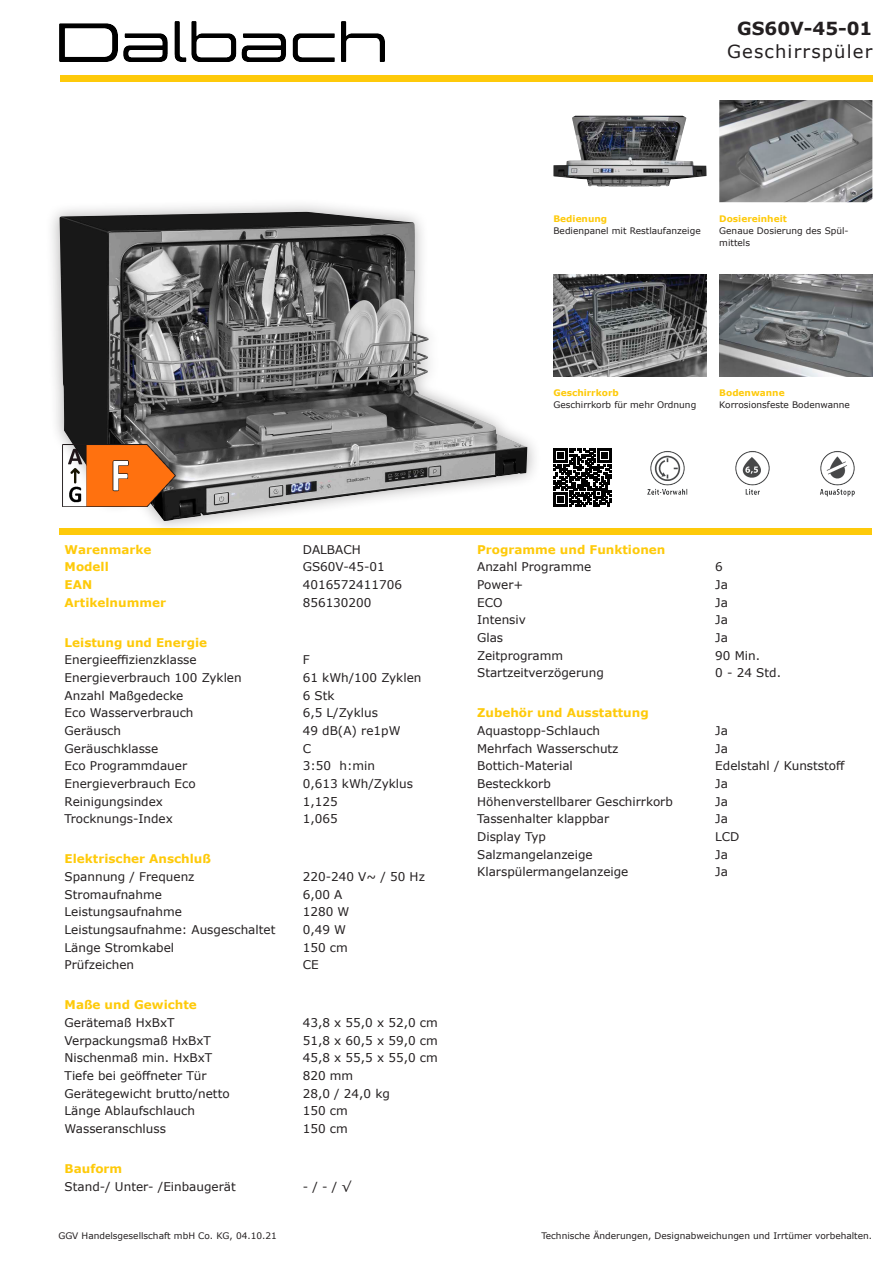
<style>
.page{position:relative;width:893px;height:1263px;background:#fff}
.page>*{position:absolute;margin:0;border:0;box-sizing:border-box;transform-origin:0 0}
.t1{font:18px "Verdana";letter-spacing:.065em;color:#231f20}
.t2{font:700 18px "Verdana";color:#231f20}
.t3{font:12px "Verdana";color:#231f20}
.t4{font:700 12px "Verdana";color:#feca0a}
.t5{font:9px/12px "Verdana";color:#231f20}
.t6{font:700 9px "Verdana";color:#feca0a}
</style>
<div class="page">
<img style="left:719px;top:274px;width:153px;height:103px">
<img style="left:553px;top:274px;width:153px;height:103px">
<img style="left:719px;top:100px;width:153px;height:102px">
<img style="left:553px;top:116px;width:153px;height:71px">
<img style="left:820px;top:451px;width:35px;height:46px">
<img style="left:735px;top:451px;width:35px;height:44px">
<img style="left:647px;top:451px;width:41px;height:44px">
<svg style="left:553px;top:449px;width:59px;height:58px"></svg>
<img style="left:60px;top:22px;width:325px;height:40px">
<div style="left:60px;top:75px;width:812px;height:6px;background:#feca0a"></div>
<div style="left:60px;top:528px;width:812px;height:6px;background:#feca0a"></div>
<div style="left:45px;top:198px;width:496px;height:336px;background:#231f20;opacity:.35"></div>
<img style="left:60px;top:212px;width:467px;height:309px">
<img style="left:63px;top:445px;width:112px;height:62px">
<h1 class="t2" style="left:737px;top:16px;width:137px">GS60V-45-01</h1>
<h1 class="t1" style="left:727px;top:39px;width:147px">Geschirrspüler</h1>
<p class="t6" style="left:553px;top:212px;width:55px">Bedienung</p>
<p class="t5" style="left:553px;top:224px;width:149px">Bedienpanel mit Restlaufanzeige</p>
<p class="t6" style="left:719px;top:212px;width:69px">Dosiereinheit</p>
<p class="t5" style="left:719px;top:224px;width:131px">Genaue Dosierung des Spül&shy;mittels</p>
<p class="t6" style="left:553px;top:386px;width:67px">Geschirrkorb</p>
<p class="t5" style="left:553px;top:399px;width:144px">Geschirrkorb für mehr Ordnung</p>
<p class="t6" style="left:719px;top:386px;width:67px">Bodenwanne</p>
<p class="t5" style="left:719px;top:399px;width:132px">Korrosionsfeste Bodenwanne</p>
<p class="t4" style="left:65px;top:541px;width:88px">Warenmarke</p>
<p class="t3" style="left:303px;top:541px;width:59px">DALBACH</p>
<p class="t4" style="left:65px;top:558px;width:46px">Modell</p>
<p class="t3" style="left:303px;top:559px;width:84px">GS60V-45-01</p>
<p class="t4" style="left:65px;top:576px;width:29px">EAN</p>
<p class="t3" style="left:303px;top:576px;width:101px">4016572411706</p>
<p class="t4" style="left:65px;top:594px;width:103px">Artikelnummer</p>
<p class="t3" style="left:303px;top:594px;width:70px">856130200</p>
<p class="t4" style="left:65px;top:634px;width:144px">Leistung und Energie</p>
<p class="t3" style="left:65px;top:652px;width:134px">Energieeffizienzklasse</p>
<p class="t3" style="left:303px;top:652px;width:8px">F</p>
<p class="t3" style="left:65px;top:669px;width:179px">Energieverbrauch 100 Zyklen</p>
<p class="t3" style="left:303px;top:669px;width:120px">61 kWh/100 Zyklen</p>
<p class="t3" style="left:65px;top:687px;width:120px">Anzahl Maßgedecke</p>
<p class="t3" style="left:303px;top:687px;width:33px">6 Stk</p>
<p class="t3" style="left:65px;top:705px;width:130px">Eco Wasserverbrauch</p>
<p class="t3" style="left:303px;top:705px;width:77px">6,5 L/Zyklus</p>
<p class="t3" style="left:65px;top:722px;width:58px">Geräusch</p>
<p class="t3" style="left:303px;top:722px;width:99px">49 dB(A) re1pW</p>
<p class="t3" style="left:65px;top:740px;width:95px">Geräuschklasse</p>
<p class="t3" style="left:303px;top:740px;width:10px">C</p>
<p class="t3" style="left:65px;top:758px;width:124px">Eco Programmdauer</p>
<p class="t3" style="left:303px;top:758px;width:74px">3:50 h:min</p>
<p class="t3" style="left:65px;top:775px;width:133px">Energieverbrauch Eco</p>
<p class="t3" style="left:303px;top:775px;width:112px">0,613 kWh/Zyklus</p>
<p class="t3" style="left:65px;top:793px;width:100px">Reinigungsindex</p>
<p class="t3" style="left:303px;top:793px;width:36px">1,125</p>
<p class="t3" style="left:65px;top:811px;width:110px">Trocknungs-Index</p>
<p class="t3" style="left:303px;top:811px;width:36px">1,065</p>
<p class="t4" style="left:65px;top:850px;width:148px">Elektrischer Anschluß</p>
<p class="t3" style="left:65px;top:868px;width:131px">Spannung / Frequenz</p>
<p class="t3" style="left:303px;top:868px;width:124px">220-240 V~ / 50 Hz</p>
<p class="t3" style="left:65px;top:886px;width:99px">Stromaufnahme</p>
<p class="t3" style="left:303px;top:886px;width:41px">6,00 A</p>
<p class="t3" style="left:65px;top:904px;width:119px">Leistungsaufnahme</p>
<p class="t3" style="left:303px;top:904px;width:48px">1280 W</p>
<p class="t3" style="left:65px;top:921px;width:212px">Leistungsaufnahme: Ausgeschaltet</p>
<p class="t3" style="left:303px;top:921px;width:45px">0,49 W</p>
<p class="t3" style="left:65px;top:939px;width:111px">Länge Stromkabel</p>
<p class="t3" style="left:303px;top:939px;width:47px">150 cm</p>
<p class="t3" style="left:65px;top:957px;width:71px">Prüfzeichen</p>
<p class="t3" style="left:303px;top:957px;width:17px">CE</p>
<p class="t4" style="left:65px;top:996px;width:134px">Maße und Gewichte</p>
<p class="t3" style="left:65px;top:1014px;width:112px">Gerätemaß HxBxT</p>
<p class="t3" style="left:303px;top:1014px;width:137px">43,8 x 55,0 x 52,0 cm</p>
<p class="t3" style="left:65px;top:1032px;width:148px">Verpackungsmaß HxBxT</p>
<p class="t3" style="left:303px;top:1032px;width:137px">51,8 x 60,5 x 59,0 cm</p>
<p class="t3" style="left:65px;top:1050px;width:149px">Nischenmaß min. HxBxT</p>
<p class="t3" style="left:303px;top:1050px;width:137px">45,8 x 55,5 x 55,0 cm</p>
<p class="t3" style="left:65px;top:1067px;width:144px">Tiefe bei geöffneter Tür</p>
<p class="t3" style="left:303px;top:1067px;width:52px">820 mm</p>
<p class="t3" style="left:65px;top:1085px;width:167px">Gerätegewicht brutto/netto</p>
<p class="t3" style="left:303px;top:1085px;width:89px">28,0 / 24,0 kg</p>
<p class="t3" style="left:65px;top:1103px;width:132px">Länge Ablaufschlauch</p>
<p class="t3" style="left:303px;top:1103px;width:47px">150 cm</p>
<p class="t3" style="left:65px;top:1120px;width:103px">Wasseranschluss</p>
<p class="t3" style="left:303px;top:1120px;width:47px">150 cm</p>
<p class="t4" style="left:65px;top:1160px;width:59px">Bauform</p>
<p class="t3" style="left:65px;top:1178px;width:173px">Stand-/ Unter- /Einbaugerät</p>
<p class="t3" style="left:303px;top:1178px;width:50px">- / - / √</p>
<p class="t4" style="left:477px;top:541px;width:190px">Programme und Funktionen</p>
<p class="t3" style="left:477px;top:559px;width:116px">Anzahl Programme</p>
<p class="t3" style="left:715px;top:559px;width:9px">6</p>
<p class="t3" style="left:477px;top:576px;width:48px">Power+</p>
<p class="t3" style="left:715px;top:576px;width:14px">Ja</p>
<p class="t3" style="left:477px;top:594px;width:27px">ECO</p>
<p class="t3" style="left:715px;top:594px;width:14px">Ja</p>
<p class="t3" style="left:477px;top:612px;width:50px">Intensiv</p>
<p class="t3" style="left:715px;top:612px;width:14px">Ja</p>
<p class="t3" style="left:477px;top:629px;width:28px">Glas</p>
<p class="t3" style="left:715px;top:629px;width:14px">Ja</p>
<p class="t3" style="left:477px;top:647px;width:87px">Zeitprogramm</p>
<p class="t3" style="left:715px;top:647px;width:46px">90 Min.</p>
<p class="t3" style="left:477px;top:665px;width:128px">Startzeitverzögerung</p>
<p class="t3" style="left:715px;top:665px;width:67px">0 - 24 Std.</p>
<p class="t4" style="left:477px;top:704px;width:173px">Zubehör und Ausstattung</p>
<p class="t3" style="left:477px;top:722px;width:125px">Aquastopp-Schlauch</p>
<p class="t3" style="left:715px;top:722px;width:14px">Ja</p>
<p class="t3" style="left:477px;top:740px;width:143px">Mehrfach Wasserschutz</p>
<p class="t3" style="left:715px;top:740px;width:14px">Ja</p>
<p class="t3" style="left:477px;top:758px;width:97px">Bottich-Material</p>
<p class="t3" style="left:715px;top:758px;width:131px">Edelstahl / Kunststoff</p>
<p class="t3" style="left:477px;top:775px;width:75px">Besteckkorb</p>
<p class="t3" style="left:715px;top:775px;width:14px">Ja</p>
<p class="t3" style="left:477px;top:793px;width:197px">Höhenverstellbarer Geschirrkorb</p>
<p class="t3" style="left:715px;top:793px;width:14px">Ja</p>
<p class="t3" style="left:477px;top:811px;width:134px">Tassenhalter klappbar</p>
<p class="t3" style="left:715px;top:811px;width:14px">Ja</p>
<p class="t3" style="left:477px;top:828px;width:70px">Display Typ</p>
<p class="t3" style="left:715px;top:828px;width:26px">LCD</p>
<p class="t3" style="left:477px;top:846px;width:117px">Salzmangelanzeige</p>
<p class="t3" style="left:715px;top:846px;width:14px">Ja</p>
<p class="t3" style="left:477px;top:864px;width:153px">Klarspülermangelanzeige</p>
<p class="t3" style="left:715px;top:864px;width:14px">Ja</p>
<p class="t5" style="left:58px;top:1230px;width:220px">GGV Handelsgesellschaft mbH Co. KG, 04.10.21</p>
<p class="t5" style="left:541px;top:1230px;width:332px">Technische Änderungen, Designabweichungen und Irrtümer vorbehalten.</p>
</div>
